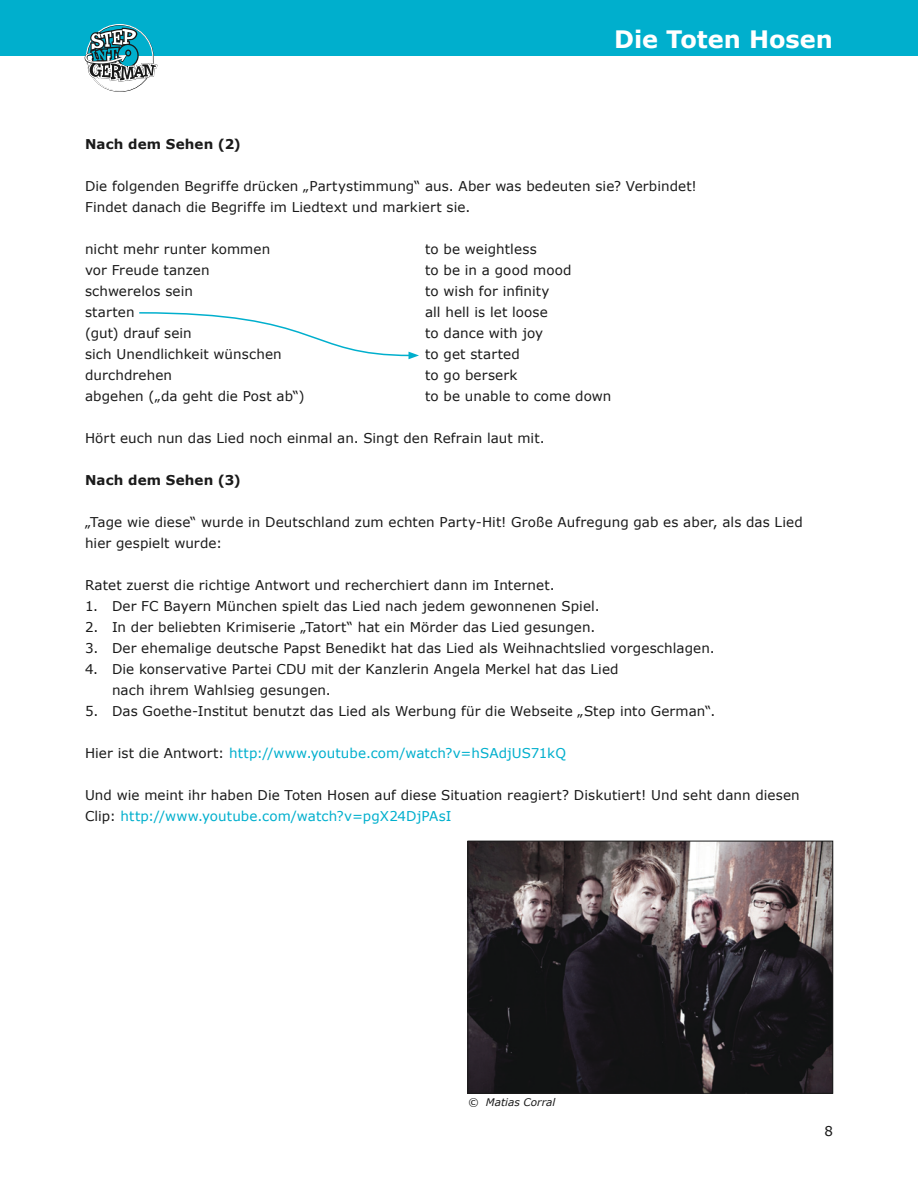
<style>
.page{position:relative;width:918px;height:1188px;background:#fff}
.page>*{position:absolute;margin:0;border:0;box-sizing:border-box;transform-origin:0 0}
.t1{font:700 24px "Verdana";color:#fff}
.t2{font:13.5px/21px "Verdana";letter-spacing:.005em;color:#1a1a1a}
.t3{font:13.5px "Verdana";letter-spacing:.005em;color:#00afcd}
.t4{font:700 13.5px "Verdana";letter-spacing:.015em;color:#1a1a1a}
.t5{font:italic 10.5px "Verdana";color:#1a1a1a}
.s1{color:#1a1a1a}
.s2{color:#00afcd}
</style>
<div class="page">
<div style="left:0;top:0;width:918px;height:55px;background:#00afcd"></div>
<svg style="left:85px;top:24px;width:74px;height:68px"></svg>
<svg style="left:139px;top:312px;width:280px;height:47px"></svg>
<img style="left:470px;top:843px;width:361px;height:248px">
<div style="left:468px;top:841px;width:365px;height:252px;border:1px solid #1a1a1a"></div>
<h1 class="t1" style="left:614px;top:22px;width:220px">Die Toten Hosen</h1>
<p class="t4" style="left:85px;top:134px;width:157px">Nach dem Sehen (2)</p>
<p class="t2" style="left:85px;top:175px;width:613px">Die folgenden Begriffe drücken „Partystimmung“ aus. Aber was bedeuten sie? Verbindet!<br>Findet danach die Begriffe im Liedtext und markiert sie.</p>
<p class="t2" style="left:85px;top:238px;width:187px">nicht mehr runter kommen</p>
<p class="t2" style="left:425px;top:238px;width:113px">to be weightless</p>
<p class="t2" style="left:85px;top:259px;width:126px">vor Freude tanzen</p>
<p class="t2" style="left:425px;top:259px;width:148px">to be in a good mood</p>
<p class="t2" style="left:85px;top:280px;width:110px">schwerelos sein</p>
<p class="t2" style="left:425px;top:280px;width:126px">to wish for infinity</p>
<p class="t2" style="left:85px;top:301px;width:51px">starten</p>
<p class="t2" style="left:425px;top:301px;width:124px">all hell is let loose</p>
<p class="t2" style="left:85px;top:322px;width:108px">(gut) drauf sein</p>
<p class="t2" style="left:425px;top:322px;width:119px">to dance with joy</p>
<p class="t2" style="left:85px;top:343px;width:198px">sich Unendlichkeit wünschen</p>
<p class="t2" style="left:425px;top:343px;width:96px">to get started</p>
<p class="t2" style="left:85px;top:364px;width:89px">durchdrehen</p>
<p class="t2" style="left:425px;top:364px;width:94px">to go berserk</p>
<p class="t2" style="left:85px;top:385px;width:221px">abgehen („da geht die Post ab“)</p>
<p class="t2" style="left:425px;top:385px;width:188px">to be unable to come down</p>
<p class="t2" style="left:85px;top:427px;width:461px">Hört euch nun das Lied noch einmal an. Singt den Refrain laut mit.</p>
<p class="t4" style="left:85px;top:470px;width:157px">Nach dem Sehen (3)</p>
<p class="t2" style="left:85px;top:511px;width:719px">„Tage wie diese“ wurde in Deutschland zum echten Party-Hit! Große Aufregung gab es aber, als das Lied hier gespielt wurde:</p>
<p class="t2" style="left:85px;top:574px;width:471px">Ratet zuerst die richtige Antwort und recherchiert dann im Internet.</p>
<p class="t2" style="left:85px;top:595px;width:516px">1. Der FC Bayern München spielt das Lied nach jedem gewonnenen Spiel.</p>
<p class="t2" style="left:85px;top:616px;width:512px">2. In der beliebten Krimiserie „Tatort“ hat ein Mörder das Lied gesungen.</p>
<p class="t2" style="left:85px;top:637px;width:631px">3. Der ehemalige deutsche Papst Benedikt hat das Lied als Weihnachtslied vorgeschlagen.</p>
<p class="t2" style="left:112px;top:658px;width:508px;text-indent:-27px">4. Die konservative Partei CDU mit der Kanzlerin Angela Merkel hat das Lied nach ihrem Wahlsieg gesungen.</p>
<p class="t2" style="left:85px;top:700px;width:632px">5. Das Goethe-Institut benutzt das Lied als Werbung für die Webseite „Step into German“.</p>
<p class="t3" style="left:85px;top:743px;width:482px"><span class="s1">Hier ist die Antwort:</span> http://www.youtube.com/watch?v=hSAdjUS71kQ</p>
<p class="t2" style="left:85px;top:784px;width:716px">Und wie meint ihr haben Die Toten Hosen auf diese Situation reagiert? Diskutiert! Und seht dann diesen<br>Clip: <span class="s2">http://www.youtube.com/watch?v=pgX24DjPAsI</span></p>
<p class="t5" style="left:468px;top:1095px;width:89px">© Matias Corral</p>
<p class="t2" style="left:824px;top:1120px;width:10px">8</p>
</div>
